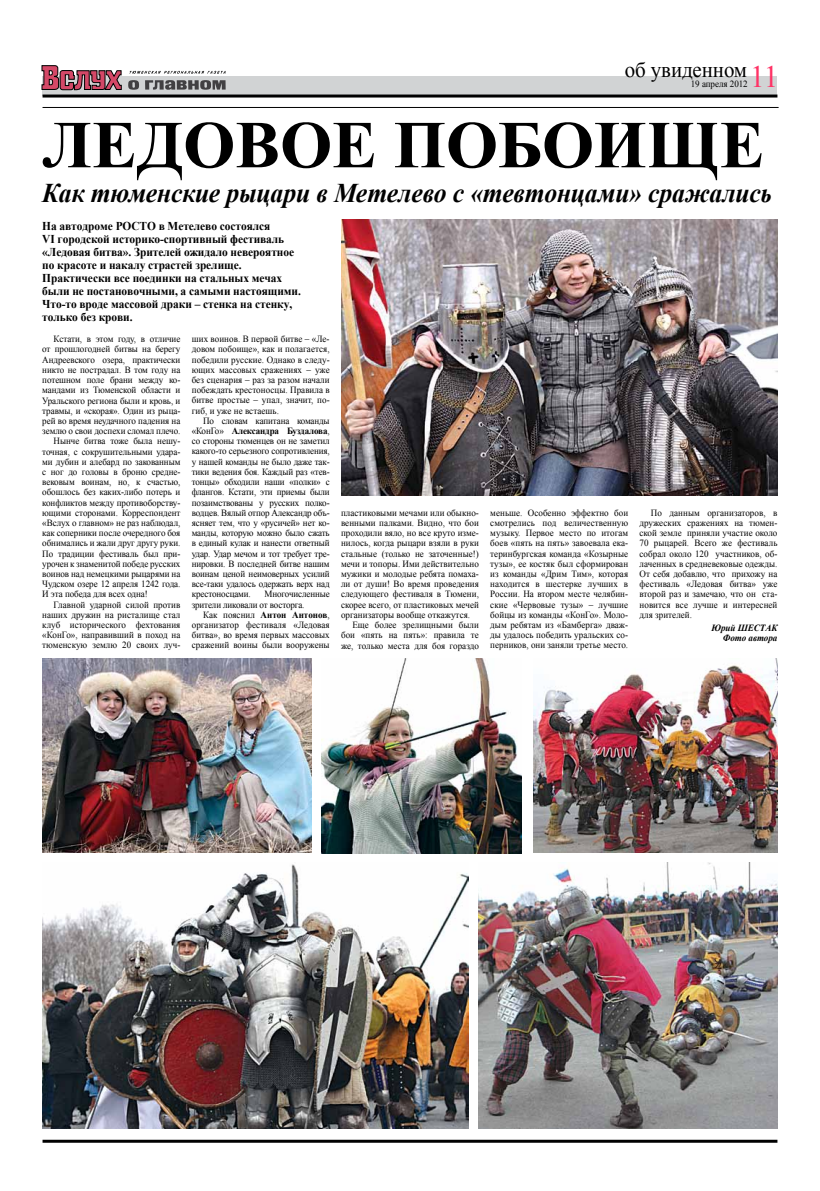
<style>
.page{position:relative;width:820px;height:1191px;background:#fff}
.page>*{position:absolute;margin:0;border:0;box-sizing:border-box;transform-origin:0 0}
.t1{font:700 67px "Times New Roman";color:#000}
.t2{font:31px "Times New Roman";color:#f36;scale:.95 1}
.t3{font:italic 700 27px "Times New Roman";letter-spacing:-.01em;color:#000;scale:.95 1}
.t4{font:22px "Times New Roman";letter-spacing:-.005em;color:#000;scale:.95 1}
.t5{font:700 12px/13px "Times New Roman";letter-spacing:-.005em;color:#000;scale:.95 1}
.t6{font:9.5px/10.2px "Times New Roman";letter-spacing:-.005em;color:#000;text-align:justify;scale:.95 1}
.t7{font:italic 700 9.5px/10px "Times New Roman";letter-spacing:-.005em;color:#000;text-align:right;scale:.95 1}
.s1{font-weight:700}
</style>
<div class="page">
<div style="left:42px;top:77px;width:735px;height:19px;background:#d1d3d4"></div>
<hr style="left:42px;top:1139px;width:735px;height:3px;background:#000">
<svg style="left:42px;top:94px;width:735px;height:4px;background:#393939"></svg>
<svg style="left:129px;top:71px;width:96px;height:3px"></svg>
<svg style="left:128px;top:80px;width:97px;height:10px"></svg>
<svg style="left:42px;top:65px;width:79px;height:25px"></svg>
<hr style="left:42px;top:1128px;width:287px;height:1px;background:#000">
<img style="left:341px;top:220px;width:436px;height:275px">
<hr style="left:42px;top:107px;width:736px;height:1px;background:#000">
<img style="left:321px;top:658px;width:200px;height:195px">
<img style="left:42px;top:658px;width:269px;height:194px">
<img style="left:533px;top:658px;width:244px;height:194px">
<img style="left:42px;top:864px;width:426px;height:264px">
<img style="left:478px;top:863px;width:299px;height:265px">
<h3 class="t4" style="left:624px;top:55px;width:130px">об увиденном</h3>
<h2 class="t2" style="left:749px;top:56px;width:31px">11</h2>
<p class="t6" style="left:690px;top:79px;width:61px">19 апреля 2012</p>
<h1 class="t1" style="left:42px;top:98px;width:708px">Ледовое побоище</h1>
<h3 class="t3" style="left:42px;top:174px;width:769px">Как тюменские рыцари в Метелево с «тевтонцами» сражались</h3>
<p class="t5" style="left:42px;top:219px;width:95px">На автодроме РОСТО</p>
<p class="t5" style="left:42px;top:219px;width:274px;text-indent:116px">в Метелево состоялся<br>VI городской историко-спортивный фестиваль «Ледовая битва». Зрителей ожидало невероятное по красоте и накалу страстей зрелище.<br>Практически все поединки на стальных мечах были не постановочными, а самыми настоящими.<br>Что-то вроде массовой драки – стенка на стенку, только без крови.</p>
<p class="t6" style="left:54px;top:334px;width:135px">Кстати, в этом году, в отличие</p>
<p class="t6" style="left:42px;top:344px;width:147px">от прошлогодней битвы на берегу</p>
<p class="t6" style="left:42px;top:354px;width:147px">Андреевского озера, практически</p>
<p class="t6" style="left:42px;top:364px;width:147px">никто не пострадал. В том году на</p>
<p class="t6" style="left:42px;top:375px;width:147px">потешном поле брани между ко-</p>
<p class="t6" style="left:42px;top:385px;width:147px">мандами из Тюменской области и</p>
<p class="t6" style="left:42px;top:395px;width:147px">Уральского региона были и кровь, и</p>
<p class="t6" style="left:42px;top:405px;width:147px">травмы, и «скорая». Один из рыца-</p>
<p class="t6" style="left:42px;top:415px;width:147px">рей во время неудачного падения на</p>
<p class="t6" style="left:42px;top:426px;width:147px">землю о свои доспехи сломал плечо.</p>
<p class="t6" style="left:54px;top:436px;width:135px">Нынче битва тоже была нешу-</p>
<p class="t6" style="left:42px;top:446px;width:147px">точная, с сокрушительными удара-</p>
<p class="t6" style="left:42px;top:456px;width:147px">ми дубин и алебард по закованным</p>
<p class="t6" style="left:42px;top:466px;width:147px">с ног до головы в броню средне-</p>
<p class="t6" style="left:42px;top:477px;width:147px">вековым воинам, но, к счастью,</p>
<p class="t6" style="left:42px;top:487px;width:147px">обошлось без каких-либо потерь и</p>
<p class="t6" style="left:42px;top:497px;width:147px">конфликтов между противоборству-</p>
<p class="t6" style="left:42px;top:507px;width:147px">ющими сторонами. Корреспондент</p>
<p class="t6" style="left:42px;top:517px;width:147px">«Вслух о главном» не раз наблюдал,</p>
<p class="t6" style="left:42px;top:528px;width:147px">как соперники после очередного боя</p>
<p class="t6" style="left:42px;top:538px;width:147px">обнимались и жали друг другу руки.</p>
<p class="t6" style="left:42px;top:548px;width:147px">По традиции фестиваль был при-</p>
<p class="t6" style="left:42px;top:558px;width:147px">урочен к знаменитой победе русских</p>
<p class="t6" style="left:42px;top:568px;width:147px">воинов над немецкими рыцарями на</p>
<p class="t6" style="left:42px;top:579px;width:147px">Чудском озере 12 апреля 1242 года.</p>
<p class="t6" style="left:42px;top:589px;width:113px">И эта победа для всех одна!</p>
<p class="t6" style="left:54px;top:599px;width:135px">Главной ударной силой против</p>
<p class="t6" style="left:42px;top:609px;width:147px">наших дружин на ристалище стал</p>
<p class="t6" style="left:42px;top:619px;width:147px">клуб исторического фехтования</p>
<p class="t6" style="left:42px;top:630px;width:147px">«КонГо», направивший в поход на</p>
<p class="t6" style="left:42px;top:640px;width:147px">тюменскую землю 20 своих луч-</p>
<p class="t6" style="left:192px;top:334px;width:147px">ших воинов. В первой битве – «Ле&shy;довом побоище», как и полагается, победили русские. Однако в следу&shy;ющих массовых сражениях – уже без сценария – раз за разом начали побеждать крестоносцы. Правила в битве простые – упал, значит, по&shy;гиб, и уже не встаешь.</p>
<p class="t6" style="left:192px;top:415px;width:147px;text-indent:11px">По словам капитана команды «КонГо» <span class="s1">Александра Буздалова</span>, со стороны тюменцев он не заметил какого-то серьезного сопротивления, у нашей команды не было даже так&shy;тики ведения боя. Каждый раз «тев&shy;тонцы» обходили наши «полки» с флангов. Кстати, эти приемы были позаимствованы у русских полко&shy;водцев. Вялый отпор Александр объ&shy;ясняет тем, что у «русичей» нет ко&shy;манды, которую можно было сжать в единый кулак и нанести ответный удар. Удар мечом и тот требует тре&shy;нировки. В последней битве нашим воинам ценой неимоверных усилий все-таки удалось одержать верх над крестоносцами.</p>
<p class="t6" style="left:192px;top:589px;width:147px;text-indent:73px">Многочисленные зрители ликовали от восторга.</p>
<p class="t6" style="left:192px;top:609px;width:147px;text-indent:11px">Как пояснил <span class="s1">Антон Антонов</span>, организатор фестиваля «Ледовая битва», во время первых массовых сражений воины были вооружены</p>
<p class="t6" style="left:341px;top:507px;width:147px">пластиковыми мечами или обыкно-</p>
<p class="t6" style="left:341px;top:517px;width:147px">венными палками. Видно, что бои</p>
<p class="t6" style="left:341px;top:528px;width:146px">проходили вяло, но все круто изме-</p>
<p class="t6" style="left:341px;top:538px;width:147px">нилось, когда рыцари взяли в руки</p>
<p class="t6" style="left:341px;top:548px;width:147px">стальные (только не заточенные!)</p>
<p class="t6" style="left:341px;top:558px;width:147px">мечи и топоры. Ими действительно</p>
<p class="t6" style="left:341px;top:568px;width:147px">мужики и молодые ребята помаха-</p>
<p class="t6" style="left:341px;top:579px;width:147px">ли от души! Во время проведения</p>
<p class="t6" style="left:341px;top:589px;width:147px">следующего фестиваля в Тюмени,</p>
<p class="t6" style="left:341px;top:599px;width:147px">скорее всего, от пластиковых мечей</p>
<p class="t6" style="left:341px;top:609px;width:137px">организаторы вообще откажутся.</p>
<p class="t6" style="left:352px;top:619px;width:135px">Еще более зрелищными были</p>
<p class="t6" style="left:341px;top:630px;width:146px">бои «пять на пять»: правила те</p>
<p class="t6" style="left:341px;top:640px;width:147px">же, только места для боя гораздо</p>
<p class="t6" style="left:490px;top:507px;width:147px">меньше. Особенно эффектно бои смотрелись под величественную музыку. Первое место по итогам боев «пять на пять» завоевала ека&shy;теринбургская команда «Козырные тузы», ее костяк был сформирован из команды «Дрим Тим», которая находится в шестерке лучших в России. На втором месте челябин&shy;ские «Червовые тузы» – лучшие бойцы из команды «КонГо». Моло&shy;дым ребятам из «Бамберга» дваж&shy;ды удалось победить уральских со&shy;перников, они заняли третье место.</p>
<p class="t6" style="left:639px;top:507px;width:147px;text-indent:11px">По данным организаторов, в дружеских сражениях на тюмен&shy;ской земле приняли участие около 70 рыцарей. Всего же фестиваль собрал около 120 участников, об&shy;лаченных в средневековые одежды.<br>От себя добавлю, что прихожу на фестиваль «Ледовая битва» уже второй раз и замечаю, что он ста&shy;новится все лучше и интересней для зрителей.</p>
<p class="t7" style="left:711px;top:622px;width:71px">Юрий Шестак<br>Фото автора</p>
</div>
